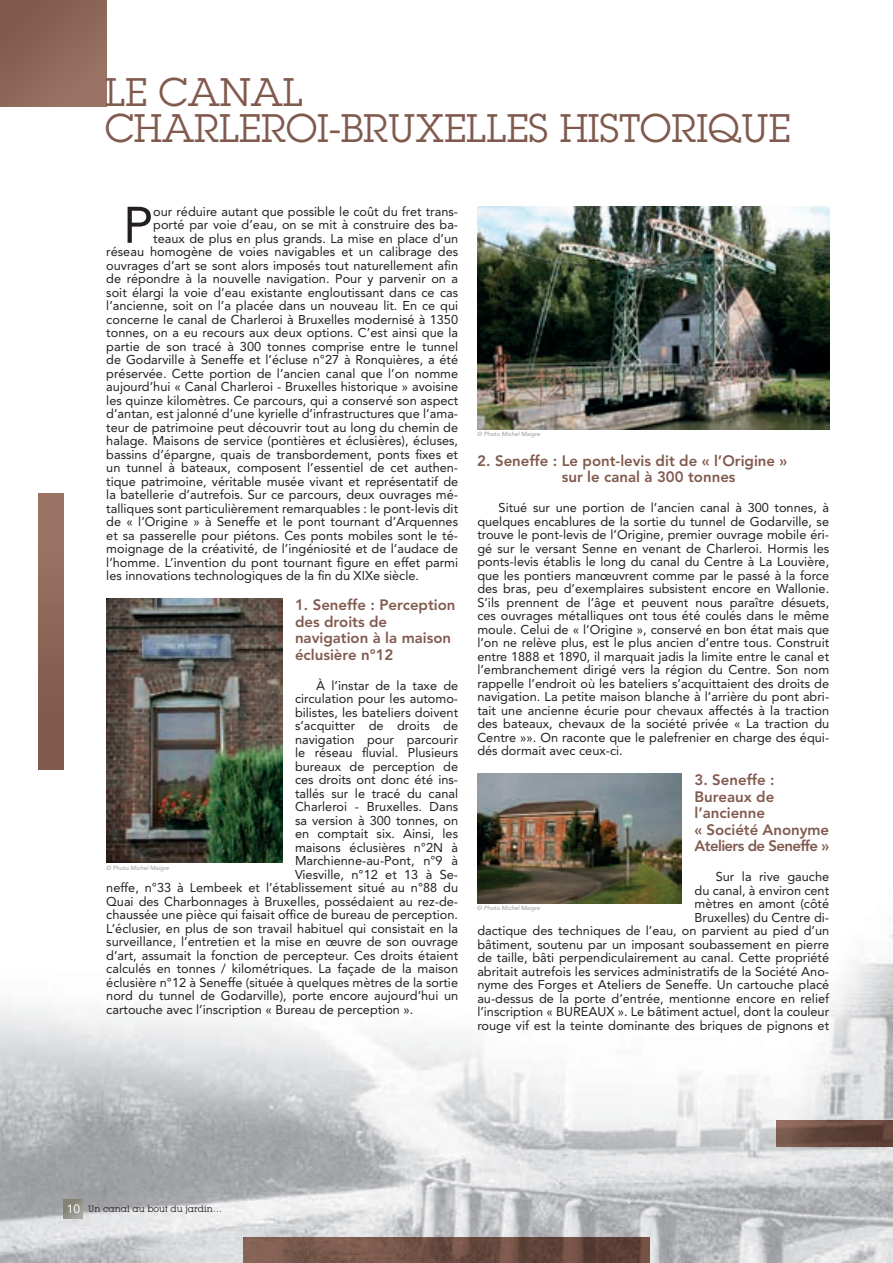
<style>
.page{position:relative;width:893px;height:1263px;background:#fff}
.page>*{position:absolute;margin:0;border:0;box-sizing:border-box;transform-origin:0 0}
.t1{font:50.85px "Avenir";color:#231f20}
.t2{font:39px/36px "Lubalin Graph";color:#815a4e}
.t3{font:800 15px/16.5px "Avenir";color:#815a4e}
.t4{font:12.75px/13.5px "Avenir";color:#231f20;text-align:justify}
.t5{font:12px "Avenir";color:#fff}
.t6{font:9px "Lubalin Graph IT Cby BT";color:#231f20}
.t7{font:italic 6px "Avenir";color:#939598}
</style>
<div class="page">
<img style="left:841px;top:934px;width:52px;height:329px">
<img style="left:0;top:1002px;width:52px;height:261px">
<img style="left:789px;top:990px;width:52px;height:273px">
<img style="left:52px;top:1010px;width:421px;height:253px">
<img style="left:473px;top:1042px;width:157px;height:195px">
<img style="left:630px;top:1074px;width:159px;height:189px">
<img style="left:106px;top:598px;width:176px;height:265px">
<div style="left:0;top:0;width:106px;height:106px;background:linear-gradient(to right,#855e51,#966f60)"></div>
<img style="left:243px;top:1237px;width:407px;height:26px">
<img style="left:776px;top:1120px;width:117px;height:26px">
<div style="left:38px;top:493px;width:26px;height:277px;background:linear-gradient(to right,#8d6658,#8d6658)"></div>
<img style="left:477px;top:206px;width:352px;height:223px">
<img style="left:477px;top:774px;width:205px;height:129px">
<svg style="left:64px;top:1199px;width:19px;height:19px"></svg>
<h2 class="t2" style="left:105px;top:74px;width:687px">LE CANAL<br>CHARLEROI-BRUXELLES HISTORIQUE</h2>
<h1 class="t1" style="left:123px;top:196px;width:32px">P</h1>
<p class="t4" style="left:153px;top:205px;width:306px">our réduire autant que possible le coût du fret trans-</p>
<p class="t4" style="left:153px;top:218px;width:306px">porté par voie d’eau, on se mit à construire des ba-</p>
<p class="t4" style="left:153px;top:232px;width:306px">teaux de plus en plus grands. La mise en place d’un</p>
<p class="t4" style="left:106px;top:245px;width:353px">réseau homogène de voies navigables et un calibrage des</p>
<p class="t4" style="left:106px;top:259px;width:353px">ouvrages d’art se sont alors imposés tout naturellement afin</p>
<p class="t4" style="left:106px;top:272px;width:353px">de répondre à la nouvelle navigation. Pour y parvenir on a</p>
<p class="t4" style="left:106px;top:286px;width:353px">soit élargi la voie d’eau existante engloutissant dans ce cas</p>
<p class="t4" style="left:106px;top:299px;width:353px">l’ancienne, soit on l’a placée dans un nouveau lit. En ce qui</p>
<p class="t4" style="left:106px;top:313px;width:353px">concerne le canal de Charleroi à Bruxelles modernisé à 1350</p>
<p class="t4" style="left:106px;top:326px;width:353px">tonnes, on a eu recours aux deux options. C’est ainsi que la</p>
<p class="t4" style="left:106px;top:340px;width:353px">partie de son tracé à 300 tonnes comprise entre le tunnel</p>
<p class="t4" style="left:106px;top:353px;width:353px">de Godarville à Seneffe et l’écluse n°27 à Ronquières, a été</p>
<p class="t4" style="left:106px;top:367px;width:353px">préservée. Cette portion de l’ancien canal que l’on nomme</p>
<p class="t4" style="left:106px;top:380px;width:353px">aujourd’hui « Canal Charleroi - Bruxelles historique » avoisine</p>
<p class="t4" style="left:106px;top:394px;width:353px">les quinze kilomètres. Ce parcours, qui a conservé son aspect</p>
<p class="t4" style="left:106px;top:407px;width:353px">d’antan, est jalonné d’une kyrielle d’infrastructures que l’ama-</p>
<p class="t4" style="left:106px;top:421px;width:353px">teur de patrimoine peut découvrir tout au long du chemin de</p>
<p class="t4" style="left:106px;top:434px;width:353px">halage. Maisons de service (pontières et éclusières), écluses,</p>
<p class="t4" style="left:106px;top:448px;width:353px">bassins d’épargne, quais de transbordement, ponts fixes et</p>
<p class="t4" style="left:106px;top:461px;width:353px">un tunnel à bateaux, composent l’essentiel de cet authen-</p>
<p class="t4" style="left:106px;top:475px;width:353px">tique patrimoine, véritable musée vivant et représentatif de</p>
<p class="t4" style="left:106px;top:488px;width:353px">la batellerie d’autrefois. Sur ce parcours, deux ouvrages mé-</p>
<p class="t4" style="left:106px;top:502px;width:353px">talliques sont particulièrement remarquables : le pont-levis dit</p>
<p class="t4" style="left:106px;top:515px;width:353px">de « l’Origine » à Seneffe et le pont tournant d’Arquennes</p>
<p class="t4" style="left:106px;top:529px;width:353px">et sa passerelle pour piétons. Ces ponts mobiles sont le té-</p>
<p class="t4" style="left:106px;top:542px;width:353px">moignage de la créativité, de l’ingéniosité et de l’audace de</p>
<p class="t4" style="left:106px;top:556px;width:353px">l’homme. L’invention du pont tournant figure en effet parmi</p>
<p class="t4" style="left:106px;top:569px;width:314px">les innovations technologiques de la fin du XIXe siècle.</p>
<p class="t3" style="left:295px;top:597px;width:162px">1. Seneffe : Perception des droits de navigation à la maison éclusière n°12</p>
<p class="t4" style="left:316px;top:679px;width:143px">À l’instar de la taxe de</p>
<p class="t4" style="left:295px;top:692px;width:165px">circulation pour les automo-</p>
<p class="t4" style="left:295px;top:706px;width:165px">bilistes, les bateliers doivent</p>
<p class="t4" style="left:295px;top:719px;width:165px">s’acquitter de droits de</p>
<p class="t4" style="left:295px;top:733px;width:165px">navigation pour parcourir</p>
<p class="t4" style="left:295px;top:746px;width:165px">le réseau fluvial. Plusieurs</p>
<p class="t4" style="left:295px;top:760px;width:165px">bureaux de perception de</p>
<p class="t4" style="left:295px;top:773px;width:165px">ces droits ont donc été ins-</p>
<p class="t4" style="left:295px;top:787px;width:165px">tallés sur le tracé du canal</p>
<p class="t4" style="left:295px;top:800px;width:165px">Charleroi - Bruxelles. Dans</p>
<p class="t4" style="left:295px;top:814px;width:165px">sa version à 300 tonnes, on</p>
<p class="t4" style="left:295px;top:827px;width:165px">en comptait six. Ainsi, les</p>
<p class="t4" style="left:295px;top:841px;width:165px">maisons éclusières n°2N à</p>
<p class="t4" style="left:295px;top:854px;width:165px">Marchienne-au-Pont, n°9 à</p>
<p class="t4" style="left:295px;top:868px;width:165px">Viesville, n°12 et 13 à Se-</p>
<p class="t4" style="left:106px;top:881px;width:353px">neffe, n°33 à Lembeek et l’établissement situé au n°88 du</p>
<p class="t4" style="left:106px;top:895px;width:353px">Quai des Charbonnages à Bruxelles, possédaient au rez-de-</p>
<p class="t4" style="left:106px;top:908px;width:353px">chaussée une pièce qui faisait office de bureau de perception.</p>
<p class="t4" style="left:106px;top:922px;width:353px">L’éclusier, en plus de son travail habituel qui consistait en la</p>
<p class="t4" style="left:106px;top:935px;width:353px">surveillance, l’entretien et la mise en œuvre de son ouvrage</p>
<p class="t4" style="left:106px;top:949px;width:353px">d’art, assumait la fonction de percepteur. Ces droits étaient</p>
<p class="t4" style="left:106px;top:962px;width:353px">calculés en tonnes / kilométriques. La façade de la maison</p>
<p class="t4" style="left:106px;top:976px;width:353px">éclusière n°12 à Seneffe (située à quelques mètres de la sortie</p>
<p class="t4" style="left:106px;top:989px;width:353px">nord du tunnel de Godarville), porte encore aujourd’hui un</p>
<p class="t4" style="left:106px;top:1003px;width:309px">cartouche avec l’inscription « Bureau de perception ».</p>
<p class="t7" style="left:106px;top:864px;width:64px">© Photo Michel Maigre</p>
<p class="t7" style="left:477px;top:430px;width:64px">© Photo Michel Maigre</p>
<p class="t3" style="left:562px;top:452px;width:227px;text-indent:-84px">2. Seneffe : Le pont-levis dit de « l’Origine » sur le canal à 300 tonnes</p>
<p class="t4" style="left:477px;top:501px;width:353px;text-indent:21px">Situé sur une portion de l’ancien canal à 300 tonnes, à quelques encablures de la sortie du tunnel de Godarville, se trouve le pont-levis de l’Origine, premier ouvrage mobile éri&shy;gé sur le versant Senne en venant de Charleroi. Hormis les ponts-levis établis le long du canal du Centre à La Louvière, que les pontiers manœuvrent comme par le passé à la force des bras, peu d’exemplaires subsistent encore en Wallonie.<br>S’ils prennent de l’âge et peuvent nous paraître désuets, ces ouvrages métalliques ont tous été coulés dans le même moule. Celui de « l’Origine », conservé en bon état mais que l’on ne relève plus, est le plus ancien d’entre tous. Construit entre 1888 et 1890, il marquait jadis la limite entre le canal et l’embranchement dirigé vers la région du Centre. Son nom rappelle l’endroit où les bateliers s’acquittaient des droits de navigation. La petite maison blanche à l’arrière du pont abri&shy;tait une ancienne écurie pour chevaux affectés à la traction des bateaux, chevaux de la société privée « La traction du Centre »». On raconte que le palefrenier en charge des équi&shy;dés dormait avec ceux-ci.</p>
<p class="t3" style="left:694px;top:771px;width:136px">3. Seneffe :<br>Bureaux de l’ancienne<br>« Société Anonyme<br>Ateliers de Seneffe »</p>
<p class="t4" style="left:477px;top:870px;width:353px;text-align:right">Sur la rive gauche<br>du canal, à environ cent<br>mètres en amont (côté<br>Bruxelles) du Centre di-<br>dactique des techniques de l’eau, on parvient au pied d’un bâtiment, soutenu par un imposant soubassement en pierre de taille, bâti perpendiculairement au canal. Cette propriété abritait autrefois les services administratifs de la Société Ano&shy;nyme des Forges et Ateliers de Seneffe. Un cartouche placé au-dessus de la porte d’entrée, mentionne encore en relief l’inscription « BUREAUX ». Le bâtiment actuel, dont la couleur rouge vif est la teinte dominante des briques de pignons et</p>
<p class="t7" style="left:477px;top:904px;width:64px">© Photo Michel Maigre</p>
<p class="t5" style="left:67px;top:1202px;width:15px">10</p>
<p class="t6" style="left:88px;top:1203px;width:135px">Un canal au bout du jardin…</p>
</div>
